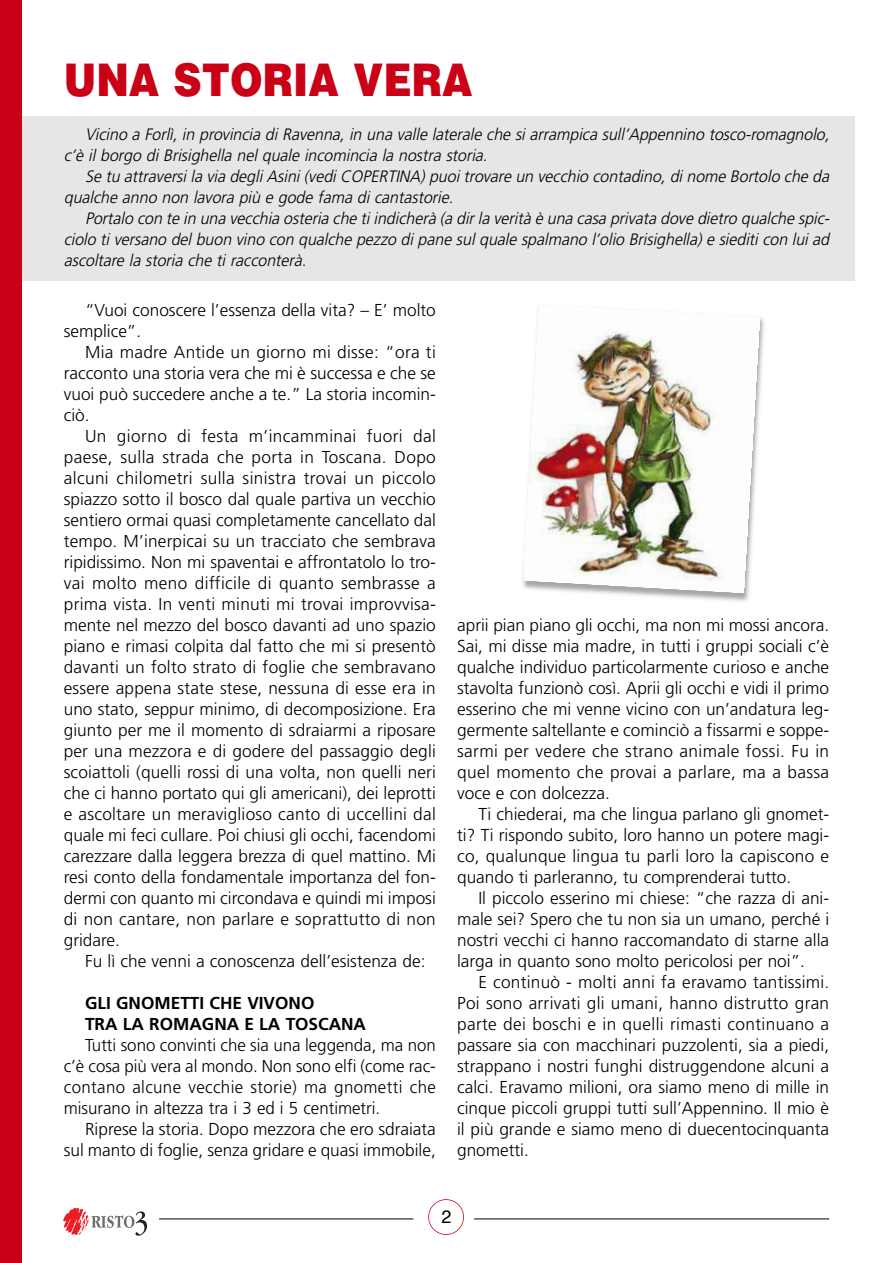
<style>
.page{position:relative;width:893px;height:1263px;background:#fff}
.page>*{position:absolute;margin:0;border:0;box-sizing:border-box;transform-origin:0 0}
.t1{font:900 45px "Helvetica";color:#ca0016;scale:.87 1}
.t2{font:18px "Helvetica";color:#000}
.t3{font:300 17.25px/21px "Frutiger";color:#000;text-align:justify}
.t4{font:700 17.25px/21px "Frutiger";color:#000}
.t5{font:italic 300 16.5px/21px "Frutiger";color:#000}
</style>
<div class="page">
<div style="left:9px;top:116px;width:846px;height:165px;background:#e6e6e6"></div>
<svg style="left:63px;top:1208px;width:84px;height:28px"></svg>
<div style="left:428px;top:1199px;width:36px;height:36px;border:2px solid #ca0016;border-radius:50%"></div>
<hr style="left:159px;top:1218px;width:254px;height:1px;background:#000">
<hr style="left:474px;top:1218px;width:355px;height:1px;background:#000">
<div style="left:0;top:0;width:21px;height:1263px;background:#ca0016"></div>
<img style="left:522px;top:318px;width:242px;height:284px">
<img style="left:524px;top:308px;width:236px;height:286px">
<h1 class="t1" style="left:64px;top:54px;width:471px">UNA STORIA VERA</h1>
<p class="t5" style="left:64px;top:125px;width:770px;text-indent:21px">Vicino a Forlì, in provincia di Ravenna, in una valle laterale che si arrampica sull’Appennino tosco-romagnolo, c’è il borgo di Brisighella nel quale incomincia la nostra storia.</p>
<p class="t5" style="left:64px;top:167px;width:770px;text-indent:21px">Se tu attraversi la via degli Asini (vedi COPERTINA) puoi trovare un vecchio contadino, di nome Bortolo che da qualche anno non lavora più e gode fama di cantastorie.</p>
<p class="t5" style="left:64px;top:209px;width:770px;text-align:justify;text-indent:21px">Portalo con te in una vecchia osteria che ti indicherà (a dir la verità è una casa privata dove dietro qualche spic&shy;ciolo ti versano del buon vino con qualche pezzo di pane sul quale spalmano l’olio Brisighella) e siediti con lui ad ascoltare la storia che ti racconterà.</p>
<p class="t3" style="left:64px;top:301px;width:374px;text-indent:21px">“Vuoi conoscere l’essenza della vita? – E’ molto semplice”.</p>
<p class="t3" style="left:64px;top:343px;width:374px;text-indent:21px">Mia madre Antide un giorno mi disse: “ora ti racconto una storia vera che mi è successa e che se vuoi può succedere anche a te.” La storia incomin&shy;ciò.</p>
<p class="t3" style="left:64px;top:427px;width:374px;text-indent:21px">Un giorno di festa m’incamminai fuori dal paese, sulla strada che porta in Toscana. Dopo alcuni chilometri sulla sinistra trovai un piccolo spiazzo sotto il bosco dal quale partiva un vecchio sentiero ormai quasi completamente cancellato dal tempo. M’inerpicai su un tracciato che sembrava ripidissimo. Non mi spaventai e affrontatolo lo tro&shy;vai molto meno difficile di quanto sembrasse a prima vista. In venti minuti mi trovai improvvisa&shy;mente nel mezzo del bosco davanti ad uno spazio piano e rimasi colpita dal fatto che mi si presentò davanti un folto strato di foglie che sembravano essere appena state stese, nessuna di esse era in uno stato, seppur minimo, di decomposizione. Era giunto per me il momento di sdraiarmi a riposare per una mezzora e di godere del passaggio degli scoiattoli (quelli rossi di una volta, non quelli neri che ci hanno portato qui gli americani), dei leprotti e ascoltare un meraviglioso canto di uccellini dal quale mi feci cullare. Poi chiusi gli occhi, facendomi carezzare dalla leggera brezza di quel mattino. Mi resi conto della fondamentale importanza del fon&shy;dermi con quanto mi circondava e quindi mi imposi di non cantare, non parlare e soprattutto di non gridare.</p>
<p class="t3" style="left:85px;top:952px;width:342px">Fu lì che venni a conoscenza dell’esistenza de:</p>
<p class="t4" style="left:85px;top:994px;width:283px">GLI GNOMETTI CHE VIVONO<br>TRA LA ROMAGNA E LA TOSCANA</p>
<p class="t3" style="left:64px;top:1036px;width:374px;text-indent:21px">Tutti sono convinti che sia una leggenda, ma non c’è cosa più vera al mondo. Non sono elfi (come rac&shy;contano alcune vecchie storie) ma gnometti che misurano in altezza tra i 3 ed i 5 centimetri.</p>
<p class="t3" style="left:64px;top:1120px;width:374px;text-align:right">Riprese la storia. Dopo mezzora che ero sdraiata sul manto di foglie, senza gridare e quasi immobile,</p>
<p class="t3" style="left:457px;top:615px;width:374px">aprii pian piano gli occhi, ma non mi mossi ancora.<br>Sai, mi disse mia madre, in tutti i gruppi sociali c’è qualche individuo particolarmente curioso e anche stavolta funzionò così. Aprii gli occhi e vidi il primo esserino che mi venne vicino con un’andatura leg&shy;germente saltellante e cominciò a fissarmi e soppe&shy;sarmi per vedere che strano animale fossi. Fu in quel momento che provai a parlare, ma a bassa voce e con dolcezza.</p>
<p class="t3" style="left:457px;top:804px;width:374px;text-indent:21px">Ti chiederai, ma che lingua parlano gli gnomet&shy;ti? Ti rispondo subito, loro hanno un potere magi&shy;co, qualunque lingua tu parli loro la capiscono e quando ti parleranno, tu comprenderai tutto.</p>
<p class="t3" style="left:457px;top:888px;width:374px;text-indent:21px">Il piccolo esserino mi chiese: “che razza di ani&shy;male sei? Spero che tu non sia un umano, perché i nostri vecchi ci hanno raccomandato di starne alla larga in quanto sono molto pericolosi per noi”.</p>
<p class="t3" style="left:457px;top:972px;width:374px;text-indent:21px">E continuò - molti anni fa eravamo tantissimi.<br>Poi sono arrivati gli umani, hanno distrutto gran parte dei boschi e in quelli rimasti continuano a passare sia con macchinari puzzolenti, sia a piedi, strappano i nostri funghi distruggendone alcuni a calci. Eravamo milioni, ora siamo meno di mille in cinque piccoli gruppi tutti sull’Appennino. Il mio è il più grande e siamo meno di duecentocinquanta gnometti.</p>
<p class="t2" style="left:441px;top:1209px;width:12px">2</p>
</div>
